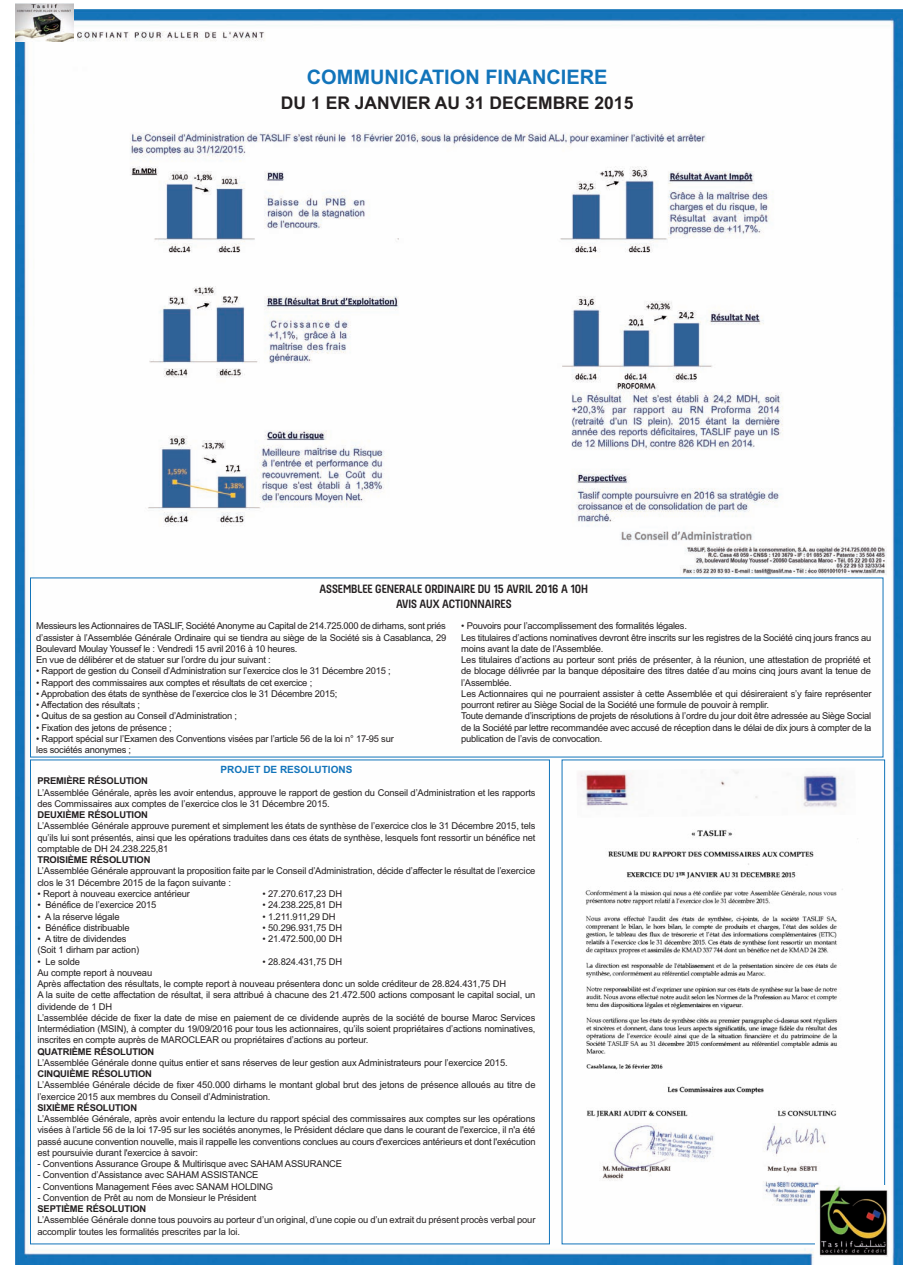
<style>
.page{position:relative;width:918px;height:1276px;background:#fff}
.page>*{position:absolute;margin:0;border:0;box-sizing:border-box;transform-origin:0 0}
.t1{font:700 20px "Arial";color:#1274ba}
.t2{font:700 17.5px "Arial";color:#231f20}
.t3{font:700 12.5px/15px "Hansom FY";color:#231f20;text-align:center}
.t4{font:700 10px "Arial";color:#1274ba}
.t5{font:9.38px/11.2px "Arial";letter-spacing:-.015em;color:#231f20}
.t6{font:700 9.38px "Arial";letter-spacing:-.015em;color:#231f20}
</style>
<div class="page">
<img style="left:16px;top:9px;width:886px;height:1255px">
<img style="left:102px;top:123px;width:710px;height:426px">
<svg style="left:30px;top:577px;width:853px;height:667px"></svg>
<img style="left:78px;top:32px;width:187px;height:10px">
<img style="left:16px;top:4px;width:58px;height:38px">
<img style="left:675px;top:546px;width:211px;height:30px">
<img style="left:816px;top:1185px;width:72px;height:72px">
<h1 class="t1" style="left:307px;top:65px;width:302px">COMMUNICATION FINANCIERE</h1>
<h2 class="t2" style="left:281px;top:93px;width:354px">DU 1 ER JANVIER AU 31 DECEMBRE 2015</h2>
<h3 class="t3" style="left:319px;top:581px;width:270px">ASSEMBLEE GENERALE ORDINAIRE DU 15 AVRIL 2016 A 10H<br>AVIS AUX ACTIONNAIRES</h3>
<p class="t5" style="left:36px;top:621px;width:411px">Messieurs les Actionnaires de TASLIF, Société Anonyme au Capital de 214.725.000 de dirhams, sont priés d’assister à l’Assemblée Générale Ordinaire qui se tiendra au siège de la Société sis à Casablanca, 29<br>Boulevard Moulay Youssef le : Vendredi 15 avril 2016 à 10 heures.<br>En vue de délibérer et de statuer sur l’ordre du jour suivant :</p>
<p class="t5" style="left:36px;top:666px;width:356px">• Rapport de gestion du Conseil d’Administration sur l’exercice clos le 31 Décembre 2015 ;</p>
<p class="t5" style="left:36px;top:677px;width:277px">• Rapport des commissaires aux comptes et résultats de cet exercice ;</p>
<p class="t5" style="left:36px;top:689px;width:303px">• Approbation des états de synthèse de l’exercice clos le 31 Décembre 2015;</p>
<p class="t5" style="left:36px;top:700px;width:105px">• Affectation des résultats ;</p>
<p class="t5" style="left:36px;top:711px;width:202px">• Quitus de sa gestion au Conseil d’Administration ;</p>
<p class="t5" style="left:36px;top:722px;width:137px">• Fixation des jetons de présence ;</p>
<p class="t5" style="left:36px;top:734px;width:359px">• Rapport spécial sur l’Examen des Conventions visées par l’article 56 de la loi n° 17-95 sur les sociétés anonymes ;</p>
<p class="t4" style="left:221px;top:763px;width:133px">PROJET DE RESOLUTIONS</p>
<p class="t5" style="left:461px;top:621px;width:412px">• Pouvoirs pour l’accomplissement des formalités légales.<br>Les titulaires d’actions nominatives devront être inscrits sur les registres de la Société cinq jours francs au moins avant la date de l’Assemblée.<br>Les titulaires d’actions au porteur sont priés de présenter, à la réunion, une attestation de propriété et de blocage délivrée par la banque dépositaire des titres datée d’au moins cinq jours avant la tenue de l’Assemblée.<br>Les Actionnaires qui ne pourraient assister à cette Assemblée et qui désireraient s’y faire représenter pourront retirer au Siège Social de la Société une formule de pouvoir à remplir.<br>Toute demande d’inscriptions de projets de résolutions à l’ordre du jour doit être adressée au Siège Social de la Société par lettre recommandée avec accusé de réception dans le délai de dix jours à compter de la publication de l’avis de convocation.</p>
<p class="t6" style="left:37px;top:775px;width:112px">PREMIÈRE RÉSOLUTION</p>
<p class="t5" style="left:37px;top:787px;width:499px">L’Assemblée Générale, après les avoir entendus, approuve le rapport de gestion du Conseil d’Administration et les rapports des Commissaires aux comptes de l’exercice clos le 31 Décembre 2015.</p>
<p class="t6" style="left:37px;top:809px;width:112px">DEUXIÈME RÉSOLUTION</p>
<p class="t5" style="left:37px;top:821px;width:499px;text-align:justify">L’Assemblée Générale approuve purement et simplement les états de synthèse de l’exercice clos le 31 Décembre 2015, tels qu’ils lui sont présentés, ainsi que les opérations traduites dans ces états de synthèse, lesquels font ressortir un bénéfice net comptable de DH 24.238.225,81</p>
<p class="t6" style="left:37px;top:854px;width:114px">TROISIÈME RÉSOLUTION</p>
<p class="t5" style="left:37px;top:866px;width:499px">L’Assemblée Générale approuvant la proposition faite par le Conseil d’Administration, décide d’affecter le résultat de l’exercice clos le 31 Décembre 2015 de la façon suivante :</p>
<p class="t5" style="left:37px;top:889px;width:154px">• Report à nouveau exercice antérieur</p>
<p class="t5" style="left:262px;top:889px;width:81px">• 27.270.617,23 DH</p>
<p class="t5" style="left:37px;top:900px;width:121px">• Bénéfice de l’exercice 2015</p>
<p class="t5" style="left:262px;top:900px;width:81px">• 24.238.225,81 DH</p>
<p class="t5" style="left:37px;top:911px;width:84px">• A la réserve légale</p>
<p class="t5" style="left:262px;top:911px;width:75px">• 1.211.911,29 DH</p>
<p class="t5" style="left:37px;top:922px;width:94px">• Bénéfice distribuable</p>
<p class="t5" style="left:262px;top:922px;width:81px">• 50.296.931,75 DH</p>
<p class="t5" style="left:37px;top:934px;width:91px">• A titre de dividendes</p>
<p class="t5" style="left:262px;top:934px;width:81px">• 21.472.500,00 DH</p>
<p class="t5" style="left:37px;top:945px;width:103px">(Soit 1 dirham par action)</p>
<p class="t5" style="left:37px;top:956px;width:44px">• Le solde</p>
<p class="t5" style="left:262px;top:956px;width:81px">• 28.824.431,75 DH</p>
<p class="t5" style="left:37px;top:967px;width:499px">Au compte report à nouveau<br>Après affectation des résultats, le compte report à nouveau présentera donc un solde créditeur de 28.824.431,75 DH<br>A la suite de cette affectation de résultat, il sera attribué à chacune des 21.472.500 actions composant le capital social, un dividende de 1 DH<br>L’assemblée décide de fixer la date de mise en paiement de ce dividende auprès de la société de bourse Maroc Services Intermédiation (MSIN), à compter du 19/09/2016 pour tous les actionnaires, qu’ils soient propriétaires d’actions nominatives, inscrites en compte auprès de MAROCLEAR ou propriétaires d’actions au porteur.</p>
<p class="t6" style="left:37px;top:1045px;width:118px">QUATRIÈME RÉSOLUTION</p>
<p class="t5" style="left:37px;top:1057px;width:472px">L’Assemblée Générale donne quitus entier et sans réserves de leur gestion aux Administrateurs pour l’exercice 2015.</p>
<p class="t6" style="left:37px;top:1068px;width:116px">CINQUIÈME RÉSOLUTION</p>
<p class="t5" style="left:37px;top:1080px;width:500px">L’Assemblée Générale décide de fixer 450.000 dirhams le montant global brut des jetons de présence alloués au titre de l’exercice 2015 aux membres du Conseil d’Administration.</p>
<p class="t6" style="left:37px;top:1102px;width:101px">SIXIÈME RÉSOLUTION</p>
<p class="t5" style="left:37px;top:1114px;width:500px;text-align:justify">L’Assemblée Générale, après avoir entendu la lecture du rapport spécial des commissaires aux comptes sur les opérations visées à l’article 56 de la loi 17-95 sur les sociétés anonymes, le Président déclare que dans le courant de l'exercice, il n'a été passé aucune convention nouvelle, mais il rappelle les conventions conclues au cours d'exercices antérieurs et dont l'exécution est poursuivie durant l'exercice à savoir:</p>
<p class="t5" style="left:37px;top:1159px;width:306px">- Conventions Assurance Groupe &amp; Multirisque avec SAHAM ASSURANCE</p>
<p class="t5" style="left:37px;top:1170px;width:223px">- Convention d’Assistance avec SAHAM ASSISTANCE</p>
<p class="t5" style="left:37px;top:1181px;width:237px">- Conventions Management Fées avec SANAM HOLDING</p>
<p class="t5" style="left:37px;top:1192px;width:220px">- Convention de Prêt au nom de Monsieur le Président</p>
<p class="t6" style="left:37px;top:1203px;width:110px">SEPTIÈME RÉSOLUTION</p>
<p class="t5" style="left:37px;top:1215px;width:499px">L’Assemblée Générale donne tous pouvoirs au porteur d’un original, d’une copie ou d’un extrait du présent procès verbal pour accomplir toutes les formalités prescrites par la loi.</p>
</div>
